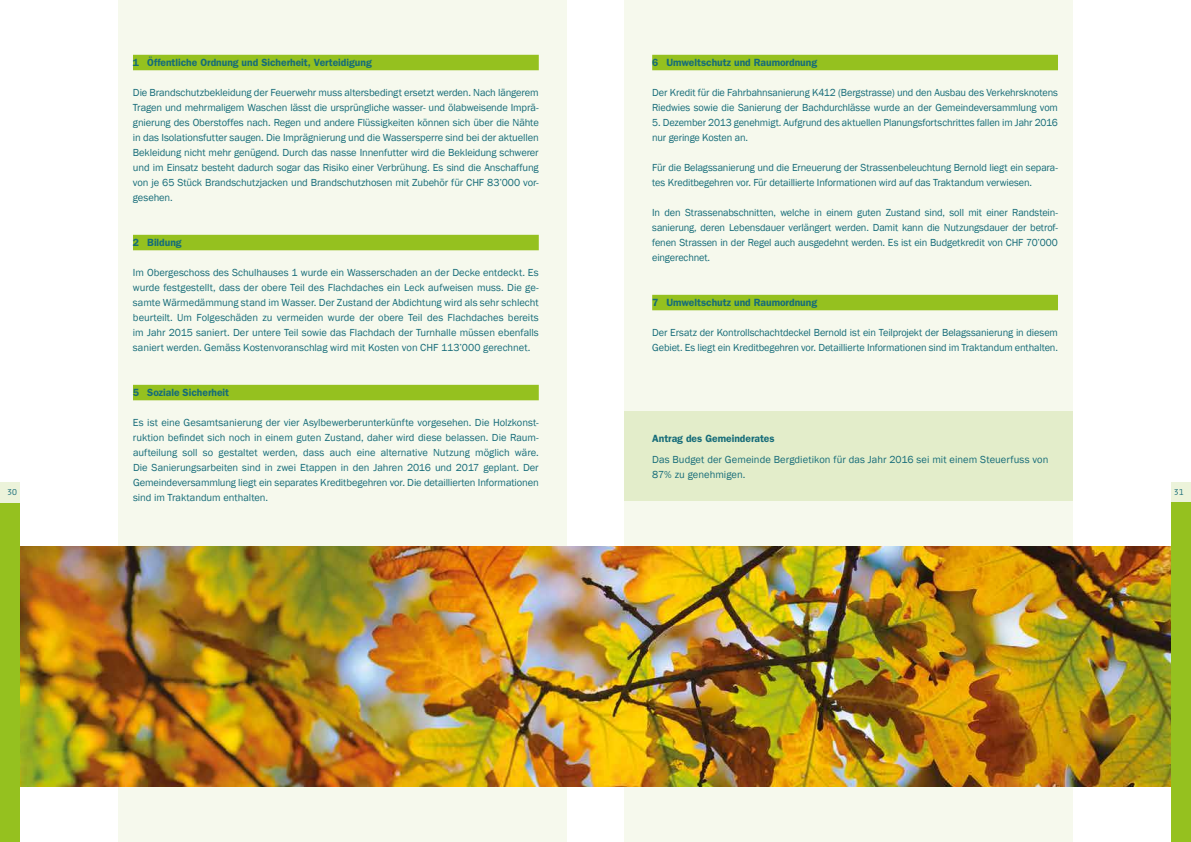
<style>
.page{position:relative;width:1191px;height:842px;background:#fff}
.page>*{position:absolute;margin:0;border:0;box-sizing:border-box;transform-origin:0 0}
.t1{font:10.5px/15px "Franklin Gothic";letter-spacing:-.01em;color:#166c79}
.t2{font:600 10.5px "Franklin Gothic";color:#166c79}
.t3{font:500 8px "Kofi Pure Sans";color:#166c79}
</style>
<div class="page">
<div style="left:119px;top:0;width:448px;height:842px;background:#f6f9ed"></div>
<div style="left:624px;top:0;width:448px;height:842px;background:#f6f9ed"></div>
<div style="left:652px;top:55px;width:406px;height:15px;background:#95c11f"></div>
<div style="left:652px;top:295px;width:406px;height:15px;background:#95c11f"></div>
<div style="left:624px;top:411px;width:448px;height:90px;background:#e3edca"></div>
<img style="left:20px;top:546px;width:1151px;height:240px">
<div style="left:0;top:502px;width:20px;height:340px;background:#95c11f"></div>
<div style="left:0;top:482px;width:20px;height:20px;background:#ecf3da"></div>
<div style="left:1171px;top:502px;width:20px;height:340px;background:#95c11f"></div>
<div style="left:1171px;top:482px;width:20px;height:20px;background:#ecf3da"></div>
<div style="left:133px;top:55px;width:406px;height:15px;background:#95c11f"></div>
<div style="left:133px;top:235px;width:406px;height:15px;background:#95c11f"></div>
<div style="left:133px;top:385px;width:406px;height:15px;background:#95c11f"></div>
<p class="t2" style="left:133px;top:56px;width:240px">1 Öffentliche Ordnung und Sicherheit, Verteidigung</p>
<p class="t1" style="left:133px;top:85px;width:407px;text-align:justify">Die Brandschutzbekleidung der Feuerwehr muss altersbedingt ersetzt werden. Nach längerem Tragen und mehrmaligem Waschen lässt die ursprüngliche wasser- und ölabweisende Imprä&shy;gnierung des Oberstoffes nach. Regen und andere Flüssigkeiten können sich über die Nähte in das Isolationsfutter saugen. Die Imprägnierung und die Wassersperre sind bei der aktuellen Bekleidung nicht mehr genügend. Durch das nasse Innenfutter wird die Bekleidung schwerer und im Einsatz besteht dadurch sogar das Risiko einer Verbrühung. Es sind die Anschaffung von je 65 Stück Brandschutzjacken und Brandschutzhosen mit Zubehör für CHF 83’000 vor&shy;gesehen.</p>
<p class="t2" style="left:133px;top:236px;width:50px">2 Bildung</p>
<p class="t1" style="left:133px;top:265px;width:407px;text-align:justify">Im Obergeschoss des Schulhauses 1 wurde ein Wasserschaden an der Decke entdeckt. Es wurde festgestellt, dass der obere Teil des Flachdaches ein Leck aufweisen muss. Die ge&shy;samte Wärmedämmung stand im Wasser. Der Zustand der Abdichtung wird als sehr schlecht beurteilt. Um Folgeschäden zu vermeiden wurde der obere Teil des Flachdaches bereits im Jahr 2015 saniert. Der untere Teil sowie das Flachdach der Turnhalle müssen ebenfalls saniert werden. Gemäss Kostenvoranschlag wird mit Kosten von CHF 113’000 gerechnet.</p>
<p class="t2" style="left:133px;top:386px;width:98px">5 Soziale Sicherheit</p>
<p class="t1" style="left:133px;top:415px;width:407px;text-align:justify">Es ist eine Gesamtsanierung der vier Asylbewerberunterkünfte vorgesehen. Die Holzkonst&shy;ruktion befindet sich noch in einem guten Zustand, daher wird diese belassen. Die Raum&shy;aufteilung soll so gestaltet werden, dass auch eine alternative Nutzung möglich wäre.<br>Die Sanierungsarbeiten sind in zwei Etappen in den Jahren 2016 und 2017 geplant. Der Gemeindeversammlung liegt ein separates Kreditbegehren vor. Die detaillierten Informationen sind im Traktandum enthalten.</p>
<p class="t2" style="left:652px;top:56px;width:166px">6 Umweltschutz und Raumordnung</p>
<p class="t1" style="left:652px;top:85px;width:407px">Der Kredit für die Fahrbahnsanierung K412 (Bergstrasse) und den Ausbau des Verkehrsknotens<br>Riedwies sowie die Sanierung der Bachdurchlässe wurde an der Gemeindeversammlung vom</p>
<p class="t1" style="left:652px;top:115px;width:407px">5. Dezember 2013 genehmigt. Aufgrund des aktuellen Planungsfortschrittes fallen im Jahr 2016 nur geringe Kosten an.</p>
<p class="t1" style="left:652px;top:160px;width:407px">Für die Belagssanierung und die Erneuerung der Strassenbeleuchtung Bernold liegt ein separa&shy;tes Kreditbegehren vor. Für detaillierte Informationen wird auf das Traktandum verwiesen.</p>
<p class="t1" style="left:652px;top:205px;width:407px;text-align:justify">In den Strassenabschnitten, welche in einem guten Zustand sind, soll mit einer Randstein&shy;sanierung, deren Lebensdauer verlängert werden. Damit kann die Nutzungsdauer der betrof&shy;fenen Strassen in der Regel auch ausgedehnt werden. Es ist ein Budgetkredit von CHF 70’000 eingerechnet.</p>
<p class="t2" style="left:652px;top:296px;width:166px">7 Umweltschutz und Raumordnung</p>
<p class="t1" style="left:652px;top:325px;width:407px">Der Ersatz der Kontrollschachtdeckel Bernold ist ein Teilprojekt der Belagssanierung in diesem<br>Gebiet. Es liegt ein Kreditbegehren vor. Detaillierte Informationen sind im Traktandum enthalten.</p>
<p class="t2" style="left:652px;top:433px;width:124px">Antrag des Gemeinderates</p>
<p class="t1" style="left:652px;top:452px;width:398px">Das Budget der Gemeinde Bergdietikon für das Jahr 2016 sei mit einem Steuerfuss von<br>87% zu genehmigen.</p>
<p class="t3" style="left:7px;top:487px;width:11px">30</p>
<p class="t3" style="left:1174px;top:487px;width:11px">31</p>
</div>
